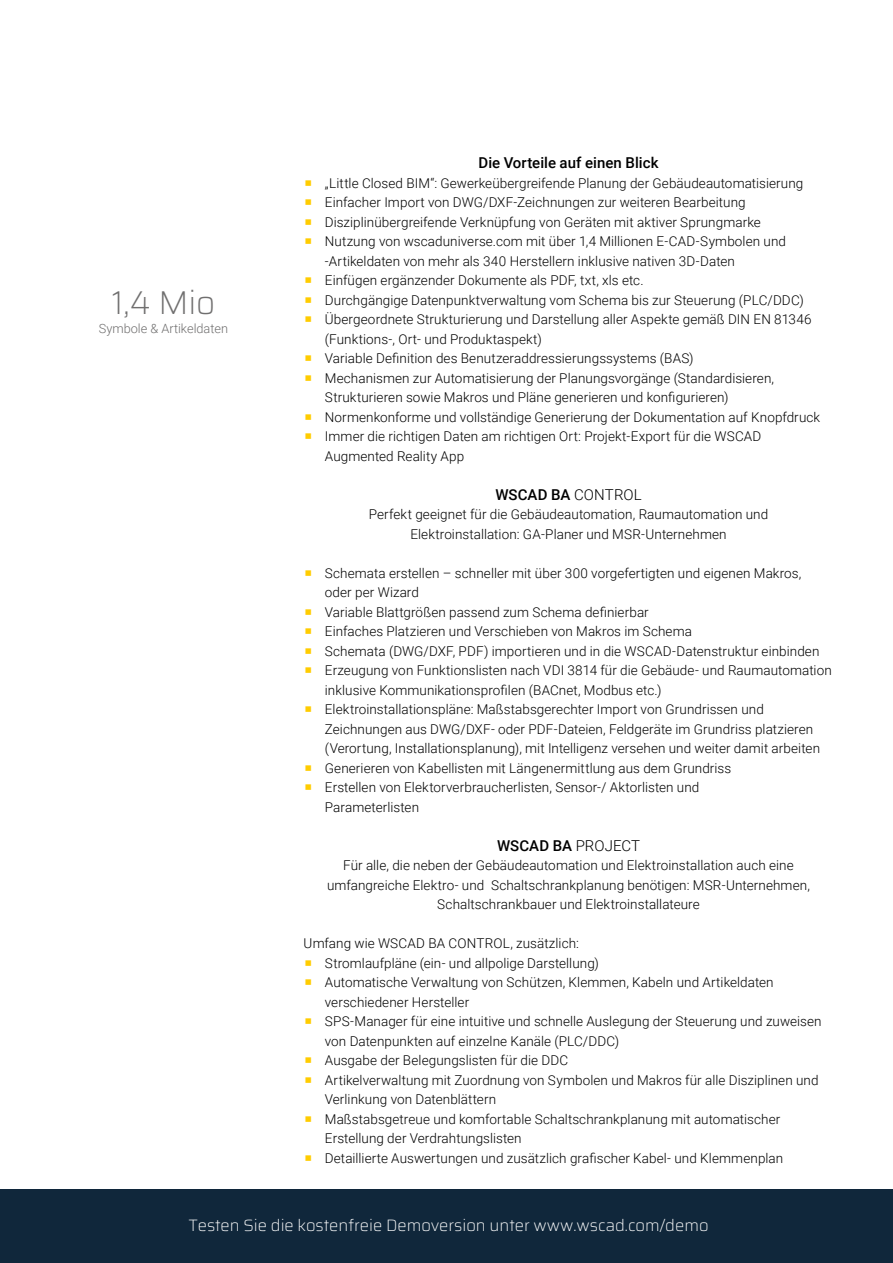
<style>
.page{position:relative;width:893px;height:1263px;background:#fff}
.page>*{position:absolute;margin:0;border:0;box-sizing:border-box;transform-origin:0 0}
.t1{font:200 33px "Saira";color:#706f6f}
.t2{font:200 16.5px "Saira";color:#fff}
.t3{font:500 15px "Roboto";color:#000}
.t4{font:300 13.5px/19.5px "Roboto";letter-spacing:.005em;color:#000}
.t5{font:300 12.75px "Roboto";color:#706f6f}
.s1{font-weight:300}
</style>
<div class="page">
<div style="left:0;top:1190px;width:893px;height:73px;background:#10273b"></div>
<h1 class="t1" style="left:112px;top:278px;width:105px">1,4 Mio</h1>
<p class="t5" style="left:99px;top:320px;width:131px">Symbole &amp; Artikeldaten</p>
<p class="t3" style="left:479px;top:152px;width:181px">Die Vorteile auf einen Blick</p>
<p class="t4" style="left:325px;top:173px;width:497px">„Little Closed BIM“: Gewerkeübergreifende Planung der Gebäudeautomatisierung Einfacher Import von DWG/DXF-Zeichnungen zur weiteren Bearbeitung Disziplinübergreifende Verknüpfung von Geräten mit aktiver Sprungmarke<br>Nutzung von wscaduniverse.com mit über 1,4 Millionen E-CAD-Symbolen und -Artikeldaten von mehr als 340 Herstellern inklusive nativen 3D-Daten<br>Einfügen ergänzender Dokumente als PDF, txt, xls etc.<br>Durchgängige Datenpunktverwaltung vom Schema bis zur Steuerung (PLC/DDC)<br>Übergeordnete Strukturierung und Darstellung aller Aspekte gemäß DIN EN 81346 (Funktions-, Ort- und Produktaspekt)<br>Variable Definition des Benutzeraddressierungssystems (BAS)<br>Mechanismen zur Automatisierung der Planungsvorgänge (Standardisieren, Strukturieren sowie Makros und Pläne generieren und konfigurieren)<br>Normenkonforme und vollständige Generierung der Dokumentation auf Knopfdruck Immer die richtigen Daten am richtigen Ort: Projekt-Export für die WSCAD Augmented Reality App</p>
<p class="t3" style="left:495px;top:484px;width:148px">WSCAD BA <span class="s1">CONTROL</span></p>
<p class="t4" style="left:369px;top:504px;width:401px;text-align:center">Perfekt geeignet für die Gebäudeautomation, Raumautomation und<br>Elektroinstallation: GA-Planer und MSR-Unternehmen</p>
<p class="t4" style="left:325px;top:563px;width:508px">Schemata erstellen – schneller mit über 300 vorgefertigten und eigenen Makros, oder per Wizard<br>Variable Blattgrößen passend zum Schema definierbar<br>Einfaches Platzieren und Verschieben von Makros im Schema<br>Schemata (DWG/DXF, PDF) importieren und in die WSCAD-Datenstruktur einbinden Erzeugung von Funktionslisten nach VDI 3814 für die Gebäude- und Raumautomation inklusive Kommunikationsprofilen (BACnet, Modbus etc.)<br>Elektroinstallationspläne: Maßstabsgerechter Import von Grundrissen und Zeichnungen aus DWG/DXF- oder PDF-Dateien, Feldgeräte im Grundriss platzieren (Verortung, Installationsplanung), mit Intelligenz versehen und weiter damit arbeiten Generieren von Kabellisten mit Längenermittlung aus dem Grundriss<br>Erstellen von Elektorverbraucherlisten, Sensor-/ Aktorlisten und<br>Parameterlisten</p>
<p class="t3" style="left:497px;top:835px;width:144px">WSCAD BA <span class="s1">PROJECT</span></p>
<p class="t4" style="left:327px;top:855px;width:484px;text-align:center">Für alle, die neben der Gebäudeautomation und Elektroinstallation auch eine umfangreiche Elektro- und Schaltschrankplanung benötigen: MSR-Unternehmen,<br>Schaltschrankbauer und Elektroinstallateure</p>
<p class="t4" style="left:325px;top:933px;width:498px;text-indent:-21px">Umfang wie WSCAD BA CONTROL, zusätzlich:<br>Stromlaufpläne (ein- und allpolige Darstellung)<br>Automatische Verwaltung von Schützen, Klemmen, Kabeln und Artikeldaten verschiedener Hersteller<br>SPS-Manager für eine intuitive und schnelle Auslegung der Steuerung und zuweisen von Datenpunkten auf einzelne Kanäle (PLC/DDC)<br>Ausgabe der Belegungslisten für die DDC<br>Artikelverwaltung mit Zuordnung von Symbolen und Makros für alle Disziplinen und Verlinkung von Datenblättern<br>Maßstabsgetreue und komfortable Schaltschrankplanung mit automatischer Erstellung der Verdrahtungslisten<br>Detaillierte Auswertungen und zusätzlich grafischer Kabel- und Klemmenplan</p>
<p class="t2" style="left:189px;top:1213px;width:521px">Testen Sie die kostenfreie Demoversion unter www.wscad.com/demo</p>
</div>
